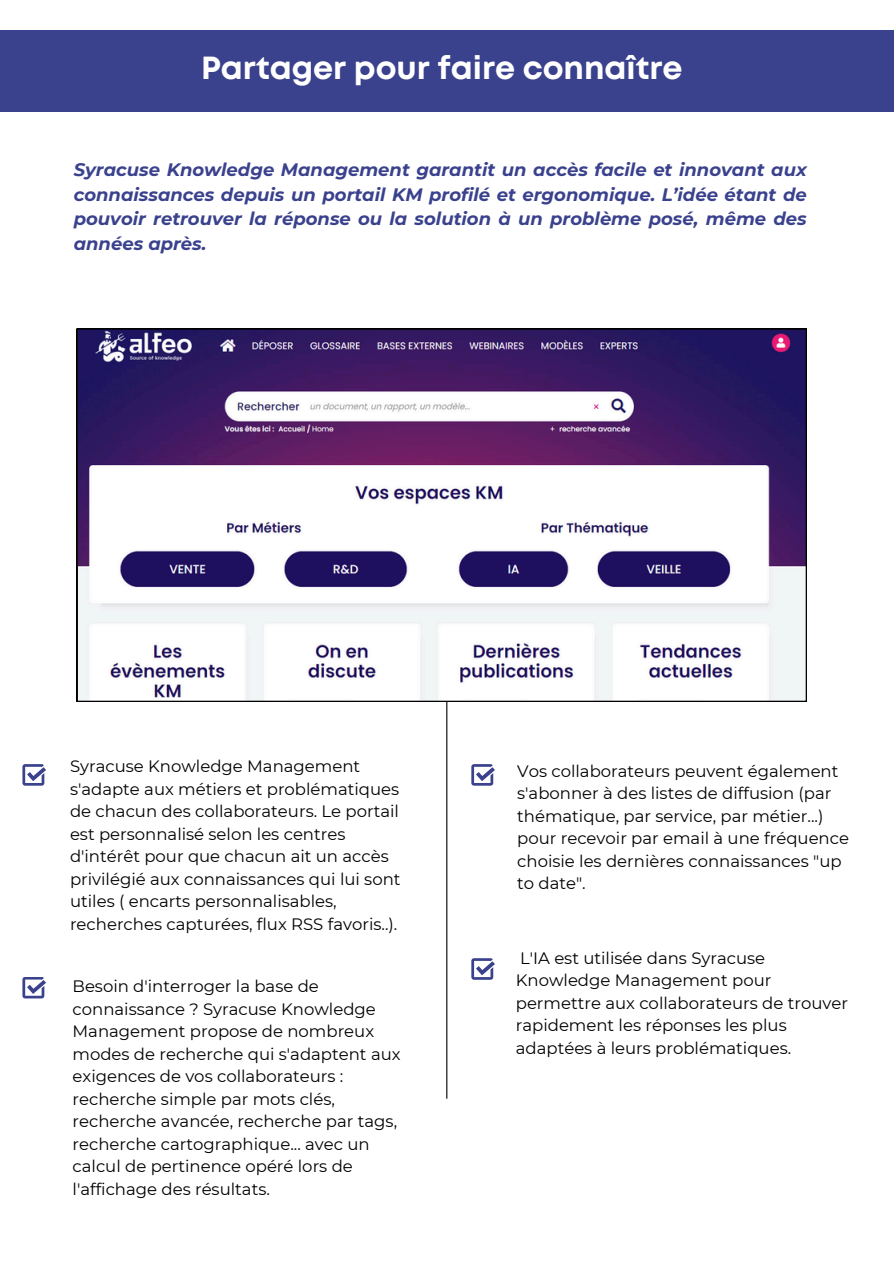
<style>
.page{position:relative;width:894px;height:1264px;background:#fff}
.page>*{position:absolute;margin:0;border:0;box-sizing:border-box;transform-origin:0 0}
.t1{font:700 31.95px "Mont";color:#fff}
.t2{font:italic 700 18px/24.8px "Montserrat";color:#3a418d;text-align:justify}
.t3{font:16.5px/22.5px "Montserrat";color:#000}
</style>
<div class="page">
<div style="left:0;top:30px;width:893px;height:81px;background:#3a418d"></div>
<svg style="left:77px;top:328px;width:729px;height:373px"></svg>
<svg style="left:22px;top:764px;width:24px;height:21px"></svg>
<hr style="left:446px;top:701px;width:1px;height:397px;background:#030202">
<svg style="left:471px;top:764px;width:24px;height:21px"></svg>
<svg style="left:471px;top:958px;width:24px;height:21px"></svg>
<svg style="left:22px;top:977px;width:24px;height:21px"></svg>
<h2 class="t1" style="left:201px;top:56px;width:483px">Partager pour faire connaître</h2>
<p class="t2" style="left:74px;top:157px;width:734px">Syracuse Knowledge Management garantit un accès facile et innovant aux connaissances depuis un portail KM profilé et ergonomique. L’idée étant de pouvoir retrouver la réponse ou la solution à un problème posé, même des années après.</p>
<p class="t3" style="left:70px;top:755px;width:332px">Syracuse Knowledge Management s'adapte aux métiers et problématiques de chacun des collaborateurs. Le portail est personnalisé selon les centres d'intérêt pour que chacun ait un accès privilégié aux connaissances qui lui sont utiles ( encarts personnalisables, recherches capturées, flux RSS favoris..).</p>
<p class="t3" style="left:517px;top:759px;width:333px">Vos collaborateurs peuvent également s'abonner à des listes de diffusion (par thématique, par service, par métier...) pour recevoir par email à une fréquence choisie les dernières connaissances "up to date".</p>
<p class="t3" style="left:515px;top:946px;width:333px">L'IA est utilisée dans Syracuse Knowledge Management pour permettre aux collaborateurs de trouver rapidement les réponses les plus adaptées à leurs problématiques.</p>
<p class="t3" style="left:73px;top:975px;width:329px">Besoin d'interroger la base de connaissance ? Syracuse Knowledge Management propose de nombreux modes de recherche qui s'adaptent aux exigences de vos collaborateurs : recherche simple par mots clés, recherche avancée, recherche par tags, recherche cartographique... avec un calcul de pertinence opéré lors de l'affichage des résultats.</p>
</div>
